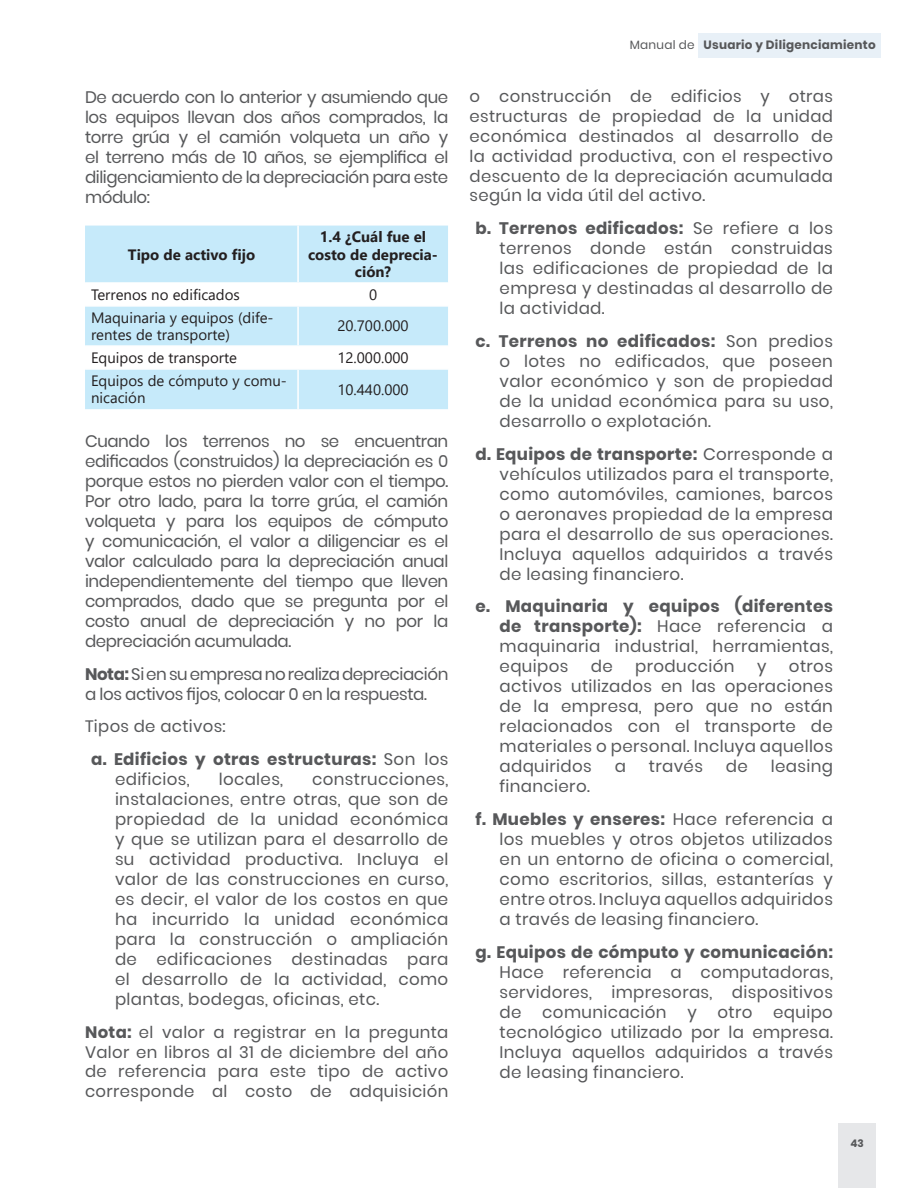
<style>
.page{position:relative;width:918px;height:1188px;background:#fff}
.page>*{position:absolute;margin:0;border:0;box-sizing:border-box;transform-origin:0 0}
.t1{font:16.65px/20px "Poppins";letter-spacing:.02em;color:#57585a;text-align:justify}
.t2{font:16.65px/20px "Poppins";letter-spacing:-.025em;color:#57585a}
.t3{font:700 16.65px/20px "Poppins";letter-spacing:.02em;color:#57585a}
.t4{font:16.5px/19.8px "Poppins";letter-spacing:.02em;color:#57585a;text-align:justify}
.t5{font:15px/17.2px "Segoe UI";color:#231f20}
.t6{font:700 15px/17.2px "Segoe UI";color:#231f20;text-align:center}
.t7{font:700 12px "Poppins";letter-spacing:.02em;color:#57585a}
.t8{font:700 10.5px "Poppins";color:#57585a}
.s1{font-weight:700}
.s2{font-weight:400}
</style>
<div class="page">
<div style="left:698px;top:33px;width:183px;height:24px;background:#e8f0f7"></div>
<div style="left:838px;top:1124px;width:37px;height:64px;background:#e6e7e9"></div>
<svg style="left:85px;top:226px;width:363px;height:183px;fill:#c6eafa"></svg>
<hr style="left:297px;top:226px;width:2px;height:56px;background:#fff">
<hr style="left:85px;top:282px;width:213px;height:2px;background:#fff">
<hr style="left:298px;top:282px;width:150px;height:2px;background:#fff">
<hr style="left:297px;top:284px;width:2px;height:21px;background:#fff">
<hr style="left:85px;top:305px;width:213px;height:2px;background:#fff">
<hr style="left:298px;top:305px;width:150px;height:2px;background:#fff">
<hr style="left:297px;top:307px;width:2px;height:38px;background:#fff">
<hr style="left:85px;top:345px;width:213px;height:2px;background:#fff">
<hr style="left:298px;top:345px;width:150px;height:2px;background:#fff">
<hr style="left:297px;top:347px;width:2px;height:21px;background:#fff">
<hr style="left:85px;top:368px;width:213px;height:2px;background:#fff">
<hr style="left:298px;top:368px;width:150px;height:2px;background:#fff">
<hr style="left:297px;top:370px;width:2px;height:39px;background:#fff">
<p class="t1" style="left:85px;top:87px;width:365px">De acuerdo con lo anterior y asumiendo que los equipos llevan dos años comprados, la torre grúa y el camión volqueta un año y el terreno más de 10 años, se ejemplifica el diligenciamiento de la depreciación para este módulo:</p>
<p class="t6" style="left:128px;top:245px;width:129px">Tipo de activo fijo</p>
<p class="t6" style="left:308px;top:227px;width:131px">1.4 ¿Cuál fue el costo de deprecia&shy;ción?</p>
<p class="t5" style="left:91px;top:285px;width:150px">Terrenos no edificados</p>
<p class="t5" style="left:369px;top:285px;width:10px">0</p>
<p class="t5" style="left:91px;top:308px;width:184px">Maquinaria y equipos (dife&shy;rentes de transporte)</p>
<p class="t5" style="left:337px;top:316px;width:73px">20.700.000</p>
<p class="t5" style="left:91px;top:348px;width:147px">Equipos de transporte</p>
<p class="t5" style="left:337px;top:348px;width:73px">12.000.000</p>
<p class="t5" style="left:91px;top:371px;width:197px">Equipos de cómputo y comu&shy;nicación</p>
<p class="t5" style="left:337px;top:379px;width:73px">10.440.000</p>
<p class="t1" style="left:85px;top:431px;width:365px">Cuando los terrenos no se encuentran edificados (construidos) la depreciación es 0 porque estos no pierden valor con el tiempo.<br>Por otro lado, para la torre grúa, el camión volqueta y para los equipos de cómputo y comunicación, el valor a diligenciar es el valor calculado para la depreciación anual independientemente del tiempo que lleven comprados, dado que se pregunta por el costo anual de depreciación y no por la depreciación acumulada.</p>
<p class="t2" style="left:85px;top:664px;width:365px"><span class="s1">Nota:</span> Si en su empresa no realiza depreciación a los activos fijos, colocar 0 en la respuesta.</p>
<p class="t4" style="left:85px;top:717px;width:142px">Tipos de activos:</p>
<p class="t3" style="left:115px;top:749px;width:335px;text-indent:-24px">a. Edificios y otras estructuras: <span class="s2">Son los edificios,</span></p>
<p class="t1" style="left:115px;top:769px;width:335px;text-indent:197px">construcciones, instalaciones, entre otras, que son de propiedad de la unidad económica y que se utilizan para el desarrollo de su actividad productiva. Incluya el valor de las construcciones en curso, es decir, el valor de los costos en que ha incurrido la unidad económica para la construcción o ampliación de edificaciones destinadas para el desarrollo de la actividad, como plantas, bodegas, oficinas, etc.</p>
<p class="t4" style="left:85px;top:1022px;width:365px"><span class="s1">Nota:</span> el valor a registrar en la pregunta Valor en libros al 31 de diciembre del año de referencia para este tipo de activo corresponde al costo de adquisición</p>
<p class="t1" style="left:219px;top:769px;width:66px">locales,</p>
<p class="t7" style="left:630px;top:38px;width:247px"><span class="s2">Manual de</span> Usuario y Diligenciamiento</p>
<p class="t4" style="left:470px;top:87px;width:365px">o construcción de edificios y otras estructuras de propiedad de la unidad económica destinados al desarrollo de la actividad productiva, con el respectivo descuento de la depreciación acumulada según la vida útil del activo.</p>
<p class="t1" style="left:500px;top:218px;width:335px;text-indent:-24px"><span class="s1">b. Terrenos edificados:</span> Se refiere a los terrenos donde están construidas las edificaciones de propiedad de la empresa y destinadas al desarrollo de la actividad.</p>
<p class="t1" style="left:500px;top:331px;width:335px;text-indent:-24px"><span class="s1">c. Terrenos no edificados:</span> Son predios o lotes no edificados, que poseen valor económico y son de propiedad de la unidad económica para su uso, desarrollo o explotación.</p>
<p class="t1" style="left:500px;top:444px;width:335px;text-indent:-24px"><span class="s1">d. Equipos de transporte:</span> Corresponde a vehículos utilizados para el transporte, como automóviles, camiones, barcos o aeronaves propiedad de la empresa para el desarrollo de sus operaciones.<br>Incluya aquellos adquiridos a través de leasing financiero.</p>
<p class="t1" style="left:500px;top:597px;width:335px;text-indent:-24px"><span class="s1">e. Maquinaria y equipos (diferentes de transporte):</span> Hace referencia a maquinaria industrial, herramientas, equipos</p>
<p class="t1" style="left:591px;top:657px;width:23px">de</p>
<p class="t1" style="left:635px;top:657px;width:101px">producción</p>
<p class="t1" style="left:757px;top:657px;width:11px">y</p>
<p class="t1" style="left:500px;top:657px;width:335px;text-indent:289px">otros activos utilizados en las operaciones de la empresa, pero que no están relacionados con el transporte de materiales o personal. Incluya aquellos adquiridos</p>
<p class="t1" style="left:615px;top:757px;width:13px">a</p>
<p class="t1" style="left:649px;top:757px;width:56px">través</p>
<p class="t1" style="left:726px;top:757px;width:23px">de</p>
<p class="t1" style="left:771px;top:757px;width:64px">leasing</p>
<p class="t1" style="left:476px;top:770px;width:359px;line-height:32.7px;text-indent:24px">financiero.<br><span class="s1">f. Muebles y enseres:</span> Hace referencia a</p>
<p class="t1" style="left:500px;top:829px;width:335px">los muebles y otros objetos utilizados en un entorno de oficina o comercial, como escritorios, sillas, estanterías y entre otros. Incluya aquellos adquiridos a través de leasing financiero.</p>
<p class="t3" style="left:476px;top:942px;width:359px">g. Equipos de cómputo y comunicación:</p>
<p class="t1" style="left:500px;top:962px;width:335px">Hace referencia a computadoras, servidores, impresoras, dispositivos de comunicación y otro equipo tecnológico utilizado por la empresa.<br>Incluya aquellos adquiridos a través de leasing financiero.</p>
<p class="t8" style="left:850px;top:1137px;width:15px">43</p>
</div>
